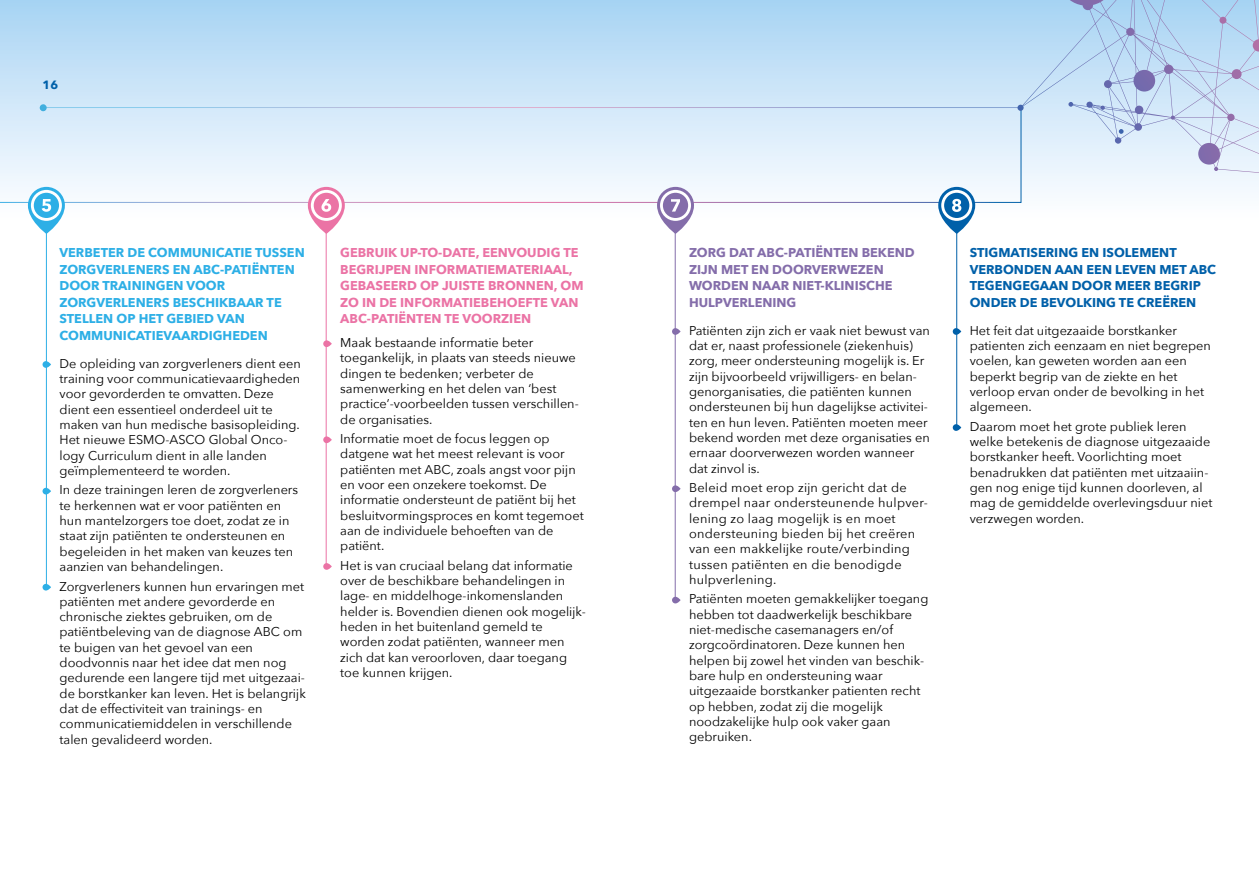
<style>
.page{position:relative;width:1259px;height:893px;background:#fff}
.page>*{position:absolute;margin:0;border:0;box-sizing:border-box;transform-origin:0 0}
.t1{font:12.75px/15.3px "Avenir Next";color:#000}
.t2{font:12.75px/15.3px "Avenir Next";letter-spacing:.02em;color:#000}
.t3{font:700 12.75px/16.5px "Avenir Next";color:#2dafe6}
.t4{font:700 12.75px/16.5px "Avenir Next";color:#eb73a5}
.t5{font:700 12.75px/16.5px "Avenir Next";color:#0060a9}
.t6{font:700 12.75px/16.5px "Avenir Next";color:#846daa}
.t7{font:700 12px "Avenir Next";color:#0060a9}
</style>
<div class="page">
<svg style="left:0;top:0;width:1259px;height:209px"></svg>
<svg style="left:0;top:106px;width:1021px;height:97px"></svg>
<svg style="left:39px;top:0;width:1220px;height:173px;background:#c9e2f7"></svg>
<svg style="left:1068px;top:102px;width:5px;height:5px"></svg>
<svg style="left:1086px;top:102px;width:6px;height:6px"></svg>
<svg style="left:308px;top:187px;width:37px;height:47px"></svg>
<svg style="left:309px;top:188px;width:35px;height:45px"></svg>
<svg style="left:311px;top:190px;width:31px;height:31px"></svg>
<hr style="left:326px;top:231px;width:1px;height:335px;background:#eb73a5">
<svg style="left:28px;top:187px;width:37px;height:47px"></svg>
<svg style="left:29px;top:188px;width:35px;height:45px"></svg>
<svg style="left:31px;top:190px;width:31px;height:31px"></svg>
<hr style="left:46px;top:231px;width:1px;height:356px;background:#2dafe6">
<svg style="left:657px;top:187px;width:37px;height:47px"></svg>
<svg style="left:658px;top:188px;width:35px;height:45px"></svg>
<svg style="left:660px;top:190px;width:31px;height:31px"></svg>
<svg style="left:938px;top:187px;width:37px;height:47px"></svg>
<svg style="left:939px;top:188px;width:35px;height:45px"></svg>
<svg style="left:941px;top:190px;width:31px;height:31px"></svg>
<hr style="left:956px;top:232px;width:1px;height:195px;background:#0060a9">
<hr style="left:675px;top:230px;width:1px;height:371px;background:#846daa">
<svg style="left:43px;top:361px;width:8px;height:7px"></svg>
<div style="left:43px;top:488px;width:8px;height:6px;background:#2dafe6;border-radius:3px"></div>
<div style="left:43px;top:584px;width:8px;height:6px;background:#2dafe6;border-radius:3px"></div>
<svg style="left:323px;top:340px;width:9px;height:7px"></svg>
<svg style="left:323px;top:436px;width:9px;height:7px"></svg>
<svg style="left:323px;top:563px;width:9px;height:7px"></svg>
<div style="left:672px;top:328px;width:8px;height:7px;background:#846daa;border-radius:3px"></div>
<div style="left:672px;top:485px;width:8px;height:7px;background:#846daa;border-radius:3px"></div>
<div style="left:672px;top:597px;width:8px;height:6px;background:#846daa;border-radius:3px"></div>
<div style="left:952px;top:328px;width:9px;height:7px;background:#0060a9;border-radius:3px"></div>
<div style="left:952px;top:424px;width:9px;height:7px;background:#0060a9;border-radius:3px"></div>
<p class="t7" style="left:43px;top:74px;width:17px">16</p>
<p class="t3" style="left:60px;top:244px;width:247px">VERBETER DE COMMUNICATIE TUSSEN<br>ZORGVERLENERS EN ABC-PATIËNTEN<br>DOOR TRAININGEN VOOR<br>ZORGVERLENERS BESCHIKBAAR TE<br>STELLEN OP HET GEBIED VAN<br>COMMUNICATIEVAARDIGHEDEN</p>
<p class="t1" style="left:60px;top:355px;width:243px">De opleiding van zorgverleners dient een training voor communicatievaardigheden voor gevorderden te omvatten. Deze dient een essentieel onderdeel uit te maken van hun medische basisopleiding.<br>Het nieuwe ESMO-ASCO Global Onco&shy;logy Curriculum dient in alle landen geïmplementeerd te worden.</p>
<p class="t1" style="left:60px;top:482px;width:240px">In deze trainingen leren de zorgverleners te herkennen wat er voor patiënten en hun mantelzorgers toe doet, zodat ze in staat zijn patiënten te ondersteunen en begeleiden in het maken van keuzes ten aanzien van behandelingen.</p>
<p class="t1" style="left:60px;top:578px;width:248px">Zorgverleners kunnen hun ervaringen met patiënten met andere gevorderde en chronische ziektes gebruiken, om de patiëntbeleving van de diagnose ABC om te buigen van het gevoel van een doodvonnis naar het idee dat men nog gedurende een langere tijd met uitgezaai&shy;de borstkanker kan leven. Het is belangrijk dat de effectiviteit van trainings- en communicatiemiddelen in verschillende talen gevalideerd worden.</p>
<p class="t4" style="left:340px;top:244px;width:245px">GEBRUIK UP-TO-DATE, EENVOUDIG TE<br>BEGRIJPEN INFORMATIEMATERIAAL,<br>GEBASEERD OP JUISTE BRONNEN, OM<br>ZO IN DE INFORMATIEBEHOEFTE VAN<br>ABC-PATIËNTEN TE VOORZIEN</p>
<p class="t1" style="left:340px;top:334px;width:240px">Maak bestaande informatie beter toegankelijk, in plaats van steeds nieuwe dingen te bedenken; verbeter de samenwerking en het delen van ‘best practice’-voorbeelden tussen verschillen&shy;de organisaties.</p>
<p class="t1" style="left:340px;top:430px;width:245px">Informatie moet de focus leggen op datgene wat het meest relevant is voor patiënten met ABC, zoals angst voor pijn en voor een onzekere toekomst. De informatie ondersteunt de patiënt bij het besluitvormingsproces en komt tegemoet aan de individuele behoeften van de patiënt.</p>
<p class="t1" style="left:340px;top:557px;width:247px">Het is van cruciaal belang dat informatie over de beschikbare behandelingen in lage- en middelhoge-inkomenslanden helder is. Bovendien dienen ook mogelijk&shy;heden in het buitenland gemeld te worden zodat patiënten, wanneer men zich dat kan veroorloven, daar toegang toe kunnen krijgen.</p>
<p class="t6" style="left:689px;top:244px;width:227px">ZORG DAT ABC-PATIËNTEN BEKEND<br>ZIJN MET EN DOORVERWEZEN<br>WORDEN NAAR NIET-KLINISCHE<br>HULPVERLENING</p>
<p class="t1" style="left:689px;top:322px;width:242px">Patiënten zijn zich er vaak niet bewust van dat er, naast professionele (ziekenhuis) zorg, meer ondersteuning mogelijk is. Er zijn bijvoorbeeld vrijwilligers- en belan&shy;genorganisaties, die patiënten kunnen ondersteunen bij hun dagelijkse activitei&shy;ten en hun leven. Patiënten moeten meer bekend worden met deze organisaties en ernaar doorverwezen worden wanneer dat zinvol is.</p>
<p class="t2" style="left:689px;top:479px;width:240px">Beleid moet erop zijn gericht dat de drempel naar ondersteunende hulpver&shy;lening zo laag mogelijk is en moet ondersteuning bieden bij het creëren van een makkelijke route/verbinding tussen patiënten en die benodigde hulpverlening.</p>
<p class="t1" style="left:689px;top:591px;width:241px">Patiënten moeten gemakkelijker toegang hebben tot daadwerkelijk beschikbare niet-medische casemanagers en/of zorgcoördinatoren. Deze kunnen hen helpen bij zowel het vinden van beschik&shy;bare hulp en ondersteuning waar uitgezaaide borstkanker patienten recht op hebben, zodat zij die mogelijk noodzakelijke hulp ook vaker gaan gebruiken.</p>
<p class="t5" style="left:969px;top:244px;width:248px">STIGMATISERING EN ISOLEMENT<br>VERBONDEN AAN EEN LEVEN MET ABC<br>TEGENGEGAAN DOOR MEER BEGRIP<br>ONDER DE BEVOLKING TE CREËREN</p>
<p class="t1" style="left:969px;top:322px;width:243px">Het feit dat uitgezaaide borstkanker patienten zich eenzaam en niet begrepen voelen, kan geweten worden aan een beperkt begrip van de ziekte en het verloop ervan onder de bevolking in het algemeen.</p>
<p class="t1" style="left:969px;top:418px;width:244px">Daarom moet het grote publiek leren welke betekenis de diagnose uitgezaaide borstkanker heeft. Voorlichting moet benadrukken dat patiënten met uitzaaiin&shy;gen nog enige tijd kunnen doorleven, al mag de gemiddelde overlevingsduur niet verzwegen worden.</p>
</div>
